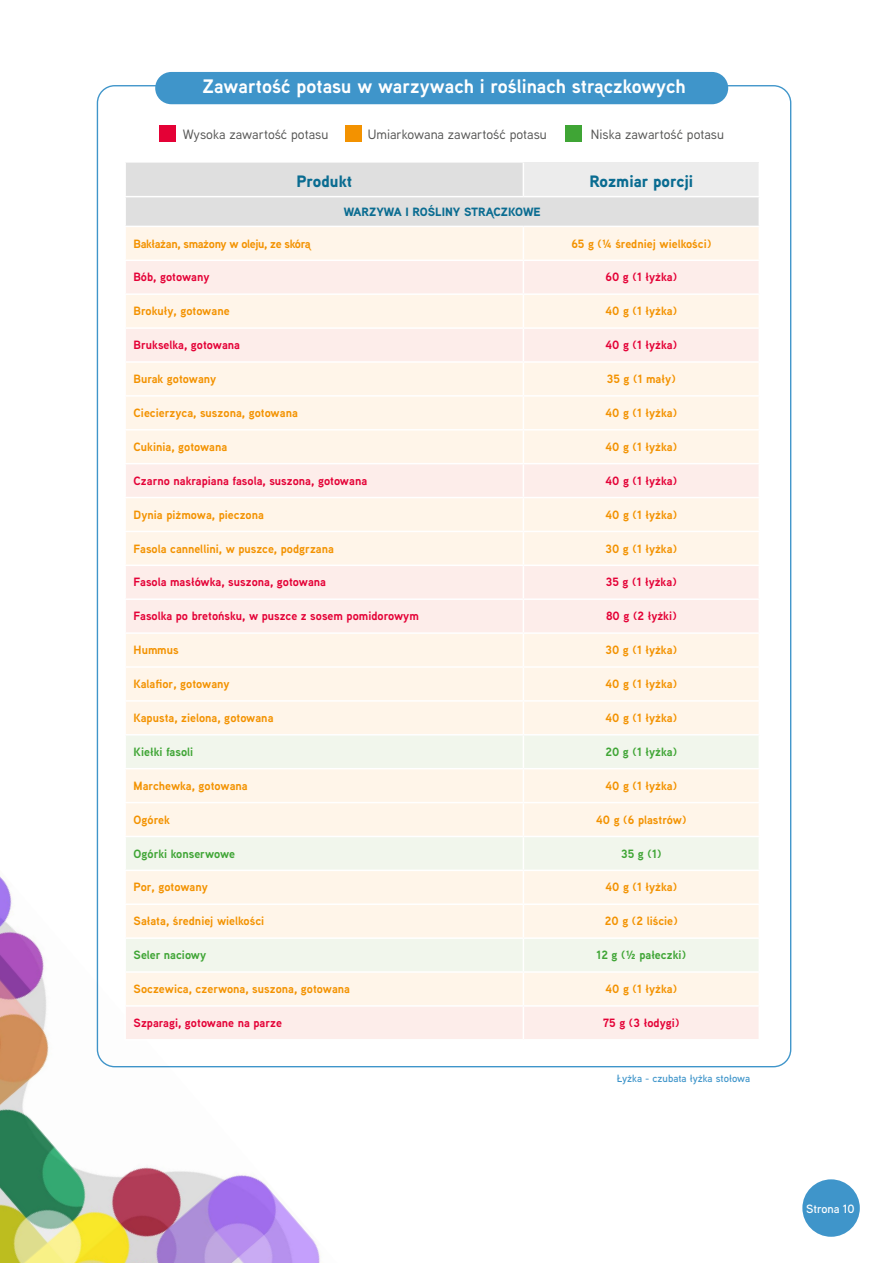
<style>
.page{position:relative;width:893px;height:1263px;background:#fff}
.page>*{position:absolute;margin:0;border:0;box-sizing:border-box;transform-origin:0 0}
.t1{font:700 19.5px "Aaux Next";color:#fff}
.t2{font:900 16.5px "Aaux Next";color:#0a6c91}
.t3{font:500 13.5px "Aaux Next";color:#575756}
.t4{font:700 12px "Aaux Next";color:#f39200}
.t5{font:700 12px "Aaux Next";color:#e40136}
.t6{font:700 12px "Aaux Next";color:#3fa535}
.t7{font:700 12px "Aaux Next";letter-spacing:-.03em;color:#f39200}
.t8{font:900 12px "Aaux Next";color:#0a6c91}
.t9{font:600 12px "Aaux Next";color:#fff}
.t10{font:600 10.5px "Aaux Next";color:#3f95ca}
</style>
<div class="page">
<img style="left:0;top:806px;width:365px;height:457px">
<div style="left:802px;top:1179px;width:58px;height:58px;background:#3f95ca;border-radius:50%"></div>
<div style="left:126px;top:227px;width:633px;height:33px;background:#fff5e9"></div>
<div style="left:126px;top:261px;width:633px;height:778px;background:#fff5e9"></div>
<svg style="left:126px;top:735px;width:633px;height:236px;background:#f9f5ea"></svg>
<hr style="left:523px;top:227px;width:1px;height:33px;background:#fff">
<hr style="left:124px;top:395px;width:399px;height:2px;background:#fff">
<hr style="left:523px;top:395px;width:237px;height:2px;background:#fff">
<hr style="left:124px;top:598px;width:399px;height:2px;background:#fff">
<hr style="left:523px;top:598px;width:237px;height:2px;background:#fff">
<hr style="left:523px;top:600px;width:1px;height:32px;background:#fff">
<hr style="left:124px;top:632px;width:399px;height:2px;background:#fff">
<hr style="left:523px;top:632px;width:237px;height:2px;background:#fff">
<hr style="left:124px;top:734px;width:399px;height:1px;background:#fff">
<hr style="left:523px;top:734px;width:237px;height:1px;background:#fff">
<hr style="left:523px;top:735px;width:1px;height:33px;background:#fff">
<hr style="left:124px;top:837px;width:2px;height:32px;background:#fff">
<hr style="left:523px;top:837px;width:1px;height:32px;background:#fff">
<hr style="left:124px;top:939px;width:2px;height:32px;background:#fff">
<hr style="left:523px;top:939px;width:1px;height:32px;background:#fff">
<hr style="left:124px;top:1007px;width:2px;height:32px;background:#fff">
<hr style="left:523px;top:1007px;width:1px;height:32px;background:#fff">
<hr style="left:124px;top:361px;width:399px;height:2px;background:#fff">
<hr style="left:523px;top:361px;width:237px;height:2px;background:#fff">
<hr style="left:523px;top:363px;width:1px;height:32px;background:#fff">
<hr style="left:523px;top:261px;width:1px;height:32px;background:#fff">
<hr style="left:523px;top:464px;width:1px;height:33px;background:#fff">
<hr style="left:523px;top:566px;width:1px;height:32px;background:#fff">
<hr style="left:124px;top:293px;width:399px;height:2px;background:#fff">
<hr style="left:124px;top:497px;width:399px;height:1px;background:#fff">
<hr style="left:124px;top:565px;width:399px;height:1px;background:#fff">
<hr style="left:523px;top:293px;width:237px;height:2px;background:#fff">
<hr style="left:523px;top:295px;width:1px;height:32px;background:#fff">
<hr style="left:523px;top:497px;width:237px;height:1px;background:#fff">
<hr style="left:523px;top:565px;width:237px;height:1px;background:#fff">
<hr style="left:124px;top:327px;width:399px;height:2px;background:#fff">
<hr style="left:523px;top:327px;width:237px;height:2px;background:#fff">
<hr style="left:523px;top:329px;width:1px;height:32px;background:#fff">
<hr style="left:523px;top:498px;width:1px;height:33px;background:#fff">
<hr style="left:124px;top:531px;width:399px;height:1px;background:#fff">
<hr style="left:124px;top:700px;width:399px;height:2px;background:#fff">
<hr style="left:523px;top:531px;width:237px;height:1px;background:#fff">
<hr style="left:523px;top:532px;width:1px;height:33px;background:#fff">
<hr style="left:523px;top:700px;width:237px;height:2px;background:#fff">
<hr style="left:523px;top:702px;width:1px;height:32px;background:#fff">
<hr style="left:124px;top:768px;width:399px;height:1px;background:#fff">
<hr style="left:124px;top:1005px;width:399px;height:2px;background:#fff">
<hr style="left:523px;top:768px;width:237px;height:1px;background:#fff">
<hr style="left:523px;top:769px;width:1px;height:33px;background:#fff">
<hr style="left:523px;top:1005px;width:237px;height:2px;background:#fff">
<hr style="left:124px;top:666px;width:399px;height:2px;background:#fff">
<hr style="left:523px;top:666px;width:237px;height:2px;background:#fff">
<hr style="left:523px;top:668px;width:1px;height:32px;background:#fff">
<hr style="left:523px;top:397px;width:1px;height:32px;background:#fff">
<hr style="left:124px;top:429px;width:399px;height:1px;background:#fff">
<hr style="left:523px;top:429px;width:237px;height:1px;background:#fff">
<hr style="left:523px;top:430px;width:1px;height:33px;background:#fff">
<hr style="left:124px;top:463px;width:399px;height:1px;background:#fff">
<hr style="left:124px;top:802px;width:399px;height:1px;background:#fff">
<hr style="left:124px;top:803px;width:2px;height:33px;background:#fff">
<hr style="left:523px;top:463px;width:237px;height:1px;background:#fff">
<hr style="left:523px;top:802px;width:237px;height:1px;background:#fff">
<hr style="left:523px;top:803px;width:1px;height:33px;background:#fff">
<hr style="left:523px;top:634px;width:1px;height:32px;background:#fff">
<hr style="left:124px;top:869px;width:399px;height:2px;background:#fff">
<hr style="left:124px;top:871px;width:2px;height:32px;background:#fff">
<hr style="left:523px;top:869px;width:237px;height:2px;background:#fff">
<hr style="left:523px;top:871px;width:1px;height:32px;background:#fff">
<hr style="left:124px;top:903px;width:399px;height:2px;background:#fff">
<hr style="left:124px;top:905px;width:2px;height:32px;background:#fff">
<hr style="left:124px;top:971px;width:399px;height:2px;background:#fff">
<hr style="left:124px;top:973px;width:2px;height:32px;background:#fff">
<hr style="left:124px;top:1039px;width:399px;height:1px;background:#fff">
<hr style="left:523px;top:903px;width:237px;height:2px;background:#fff">
<hr style="left:523px;top:905px;width:1px;height:32px;background:#fff">
<hr style="left:523px;top:971px;width:237px;height:2px;background:#fff">
<hr style="left:523px;top:973px;width:1px;height:32px;background:#fff">
<hr style="left:124px;top:836px;width:399px;height:1px;background:#fff">
<hr style="left:124px;top:937px;width:399px;height:2px;background:#fff">
<hr style="left:523px;top:836px;width:237px;height:1px;background:#fff">
<hr style="left:523px;top:937px;width:237px;height:2px;background:#fff">
<svg style="left:126px;top:163px;width:633px;height:63px;background:#e2e2e2"></svg>
<div style="left:155px;top:72px;width:573px;height:32px;background:#3f95ca;border-radius:16px"></div>
<div style="left:159px;top:125px;width:17px;height:17px;background:#e40136"></div>
<div style="left:345px;top:125px;width:17px;height:17px;background:#f39200"></div>
<div style="left:565px;top:125px;width:17px;height:17px;background:#3fa535"></div>
<h1 class="t1" style="left:202px;top:73px;width:485px">Zawartość potasu w warzywach i roślinach strączkowych</h1>
<p class="t3" style="left:183px;top:125px;width:147px">Wysoka zawartość potasu</p>
<p class="t3" style="left:368px;top:125px;width:180px">Umiarkowana zawartość potasu</p>
<p class="t3" style="left:591px;top:125px;width:135px">Niska zawartość potasu</p>
<h2 class="t2" style="left:296px;top:169px;width:57px">Produkt</h2>
<h2 class="t2" style="left:589px;top:169px;width:105px">Rozmiar porcji</h2>
<p class="t8" style="left:344px;top:203px;width:198px">WARZYWA I ROŚLINY STRĄCZKOWE</p>
<p class="t7" style="left:134px;top:235px;width:178px">Bakłażan, smażony w oleju, ze skórą</p>
<p class="t4" style="left:571px;top:235px;width:142px">65 g (¼ średniej wielkości)</p>
<p class="t5" style="left:134px;top:269px;width:77px">Bób, gotowany</p>
<p class="t5" style="left:605px;top:269px;width:73px">60 g (1 łyżka)</p>
<p class="t4" style="left:134px;top:303px;width:97px">Brokuły, gotowane</p>
<p class="t4" style="left:605px;top:303px;width:73px">40 g (1 łyżka)</p>
<p class="t5" style="left:134px;top:337px;width:108px">Brukselka, gotowana</p>
<p class="t5" style="left:605px;top:337px;width:73px">40 g (1 łyżka)</p>
<p class="t4" style="left:134px;top:370px;width:84px">Burak gotowany</p>
<p class="t4" style="left:607px;top:370px;width:70px">35 g (1 mały)</p>
<p class="t4" style="left:134px;top:404px;width:166px">Ciecierzyca, suszona, gotowana</p>
<p class="t4" style="left:605px;top:404px;width:73px">40 g (1 łyżka)</p>
<p class="t4" style="left:134px;top:438px;width:95px">Cukinia, gotowana</p>
<p class="t4" style="left:605px;top:438px;width:73px">40 g (1 łyżka)</p>
<p class="t5" style="left:134px;top:472px;width:235px">Czarno nakrapiana fasola, suszona, gotowana</p>
<p class="t5" style="left:605px;top:472px;width:73px">40 g (1 łyżka)</p>
<p class="t4" style="left:134px;top:506px;width:132px">Dynia piżmowa, pieczona</p>
<p class="t4" style="left:605px;top:506px;width:73px">40 g (1 łyżka)</p>
<p class="t4" style="left:134px;top:540px;width:202px">Fasola cannellini, w puszce, podgrzana</p>
<p class="t4" style="left:606px;top:540px;width:73px">30 g (1 łyżka)</p>
<p class="t5" style="left:134px;top:574px;width:194px">Fasola masłówka, suszona, gotowana</p>
<p class="t5" style="left:606px;top:574px;width:72px">35 g (1 łyżka)</p>
<p class="t5" style="left:134px;top:608px;width:287px">Fasolka po bretońsku, w puszce z sosem pomidorowym</p>
<p class="t5" style="left:606px;top:608px;width:72px">80 g (2 łyżki)</p>
<p class="t4" style="left:134px;top:642px;width:47px">Hummus</p>
<p class="t4" style="left:606px;top:642px;width:73px">30 g (1 łyżka)</p>
<p class="t4" style="left:134px;top:675px;width:98px">Kalafior, gotowany</p>
<p class="t4" style="left:605px;top:675px;width:73px">40 g (1 łyżka)</p>
<p class="t4" style="left:134px;top:709px;width:141px">Kapusta, zielona, gotowana</p>
<p class="t4" style="left:605px;top:709px;width:73px">40 g (1 łyżka)</p>
<p class="t6" style="left:134px;top:743px;width:61px">Kiełki fasoli</p>
<p class="t6" style="left:605px;top:743px;width:73px">20 g (1 łyżka)</p>
<p class="t4" style="left:134px;top:777px;width:116px">Marchewka, gotowana</p>
<p class="t4" style="left:605px;top:777px;width:73px">40 g (1 łyżka)</p>
<p class="t4" style="left:134px;top:811px;width:38px">Ogórek</p>
<p class="t4" style="left:596px;top:811px;width:92px">40 g (6 plastrów)</p>
<p class="t6" style="left:134px;top:845px;width:103px">Ogórki konserwowe</p>
<p class="t6" style="left:621px;top:845px;width:42px">35 g (1)</p>
<p class="t4" style="left:134px;top:879px;width:76px">Por, gotowany</p>
<p class="t4" style="left:605px;top:879px;width:73px">40 g (1 łyżka)</p>
<p class="t4" style="left:134px;top:913px;width:132px">Sałata, średniej wielkości</p>
<p class="t4" style="left:605px;top:913px;width:74px">20 g (2 liście)</p>
<p class="t6" style="left:134px;top:946px;width:74px">Seler naciowy</p>
<p class="t6" style="left:597px;top:946px;width:91px">12 g (½ pałeczki)</p>
<p class="t4" style="left:134px;top:980px;width:218px">Soczewica, czerwona, suszona, gotowana</p>
<p class="t4" style="left:605px;top:980px;width:73px">40 g (1 łyżka)</p>
<p class="t5" style="left:134px;top:1014px;width:150px">Szparagi, gotowane na parze</p>
<p class="t5" style="left:603px;top:1014px;width:78px">75 g (3 łodygi)</p>
<p class="t10" style="left:617px;top:1071px;width:135px">Łyżka - czubata łyżka stołowa</p>
<p class="t9" style="left:806px;top:1200px;width:50px">Strona 10</p>
</div>
